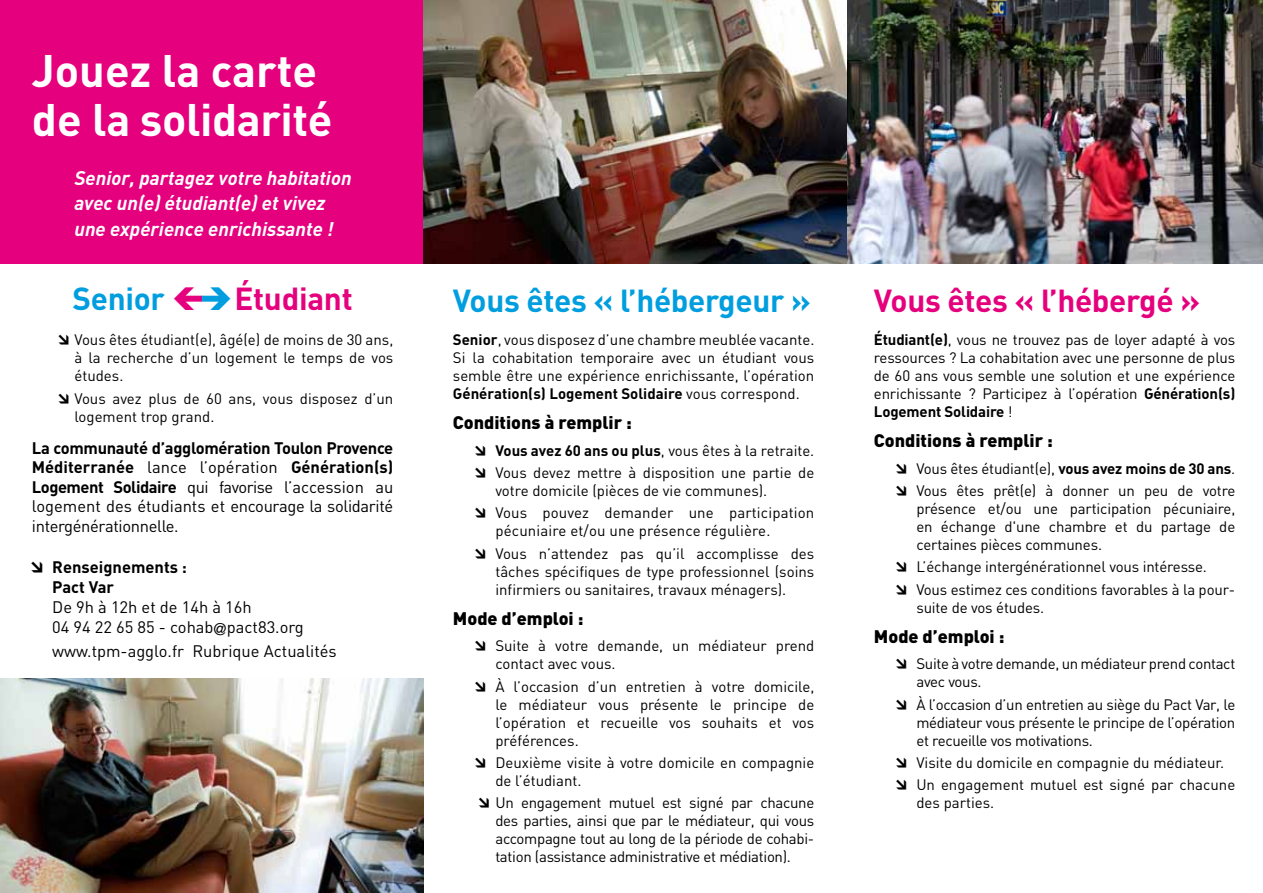
<style>
.page{position:relative;width:1263px;height:893px;background:#fff}
.page>*{position:absolute;margin:0;border:0;box-sizing:border-box;transform-origin:0 0}
.t1{font:700 45px/49.5px "DIN";letter-spacing:-.005em;color:#fff}
.t2{font:700 31.5px "DIN";letter-spacing:-.01em;color:#e5007d}
.t3{font:700 31.5px "DIN";letter-spacing:-.01em;color:#009edf}
.t4{font:italic 700 19.5px/25.5px "DIN";color:#fff}
.t5{font:900 18px "DIN";color:#000}
.t6{font:16.5px/19.5px "DIN";color:#000;text-align:justify}
.t7{font:700 16.5px/19.8px "DIN";color:#000}
.t8{font:15px/18px "DIN";color:#000;text-align:justify}
.t9{font:15px/18px "DIN";letter-spacing:-.02em;color:#000}
.s1{color:#009edf}
.s2{font-weight:700}
.s3{font-family:"Helvetica Neue"}
</style>
<div class="page">
<div style="left:0;top:0;width:423px;height:264px;background:#e5007d"></div>
<img style="left:846px;top:0;width:417px;height:264px">
<img style="left:423px;top:0;width:423px;height:264px">
<img style="left:0;top:678px;width:423px;height:215px">
<h1 class="t1" style="left:32px;top:46px;width:302px">Jouez la carte de la solidarité</h1>
<h3 class="t4" style="left:74px;top:165px;width:279px">Senior, partagez votre habitation avec un(e) étudiant(e) et vivez une expérience enrichissante !</h3>
<h2 class="t2" style="left:72px;top:280px;width:282px"><span class="s1">Senior</span> <span class="s1">➔</span>étudiant</h2>
<h2 class="t3" style="left:453px;top:282px;width:360px">Vous êtes « l’hébergeur »</h2>
<p class="t8" style="left:453px;top:331px;width:363px"><span class="s2">Senior</span>, vous disposez d’une chambre meublée vacante.<br>Si la cohabitation temporaire avec un étudiant vous semble être une expérience enrichissante, l’opération <span class="s2">Génération(s) Logement Solidaire</span> vous correspond.</p>
<p class="t5" style="left:453px;top:412px;width:181px">Conditions à remplir :</p>
<p class="t8" style="left:474px;top:442px;width:342px">→ <span class="s2">Vous avez 60 ans ou plus</span>, vous êtes à la retraite.</p>
<p class="t8" style="left:495px;top:464px;width:320px;text-indent:-21px">→ Vous devez mettre à disposition une partie de votre domicile (pièces de vie communes).</p>
<p class="t8" style="left:495px;top:504px;width:320px;text-indent:-21px">→ Vous pouvez demander une participation pécuniaire et/ou une présence régulière.</p>
<p class="t8" style="left:495px;top:544px;width:320px;text-indent:-21px">→ Vous n’attendez pas qu’il accomplisse des tâches spécifiques de type professionnel (soins infirmiers ou sanitaires, travaux ménagers).</p>
<p class="t5" style="left:453px;top:607px;width:132px">Mode d’emploi :</p>
<p class="t8" style="left:495px;top:637px;width:320px;text-indent:-21px">→ Suite à votre demande, un médiateur prend contact avec vous.</p>
<p class="t8" style="left:495px;top:677px;width:320px;text-indent:-21px">→ à l’occasion d’un entretien à votre domicile, le médiateur vous présente le principe de l’opération et recueille vos souhaits et vos préférences.</p>
<p class="t8" style="left:495px;top:753px;width:320px;text-indent:-21px">→ Deuxième visite à votre domicile en compagnie de l’étudiant.</p>
<p class="t8" style="left:495px;top:794px;width:320px;text-indent:-18px">→ Un engagement mutuel est signé par chacune des parties, ainsi que par le médiateur, qui vous accompagne tout au long de la période de cohabi&shy;tation (assistance administrative et médiation).</p>
<p class="t8" style="left:74px;top:331px;width:320px;text-indent:-17px">→ Vous êtes étudiant(e), âgé(e) de moins de 30 ans, à la recherche d’un logement le temps de vos études.</p>
<p class="t8" style="left:74px;top:389px;width:320px;text-indent:-17px">→ Vous avez plus de 60 ans, vous disposez d’un logement trop grand.</p>
<p class="t6" style="left:32px;top:438px;width:363px"><span class="s2">La communauté d’agglomération Toulon Provence Méditerranée</span> lance l’opération <span class="s2">Génération(s)<br>Logement Solidaire</span> qui favorise l’accession au logement des étudiants et encourage la solidarité intergénérationnelle.</p>
<p class="t7" style="left:52px;top:557px;width:136px;text-indent:-22px">→ Renseignements :<br>Pact Var</p>
<p class="t6" style="left:52px;top:597px;width:253px">De 9h à 12h et de 14h à 16h<br>04 94 22 65 85 - cohab<span class="s3">@</span>pact83.org</p>
<p class="t6" style="left:52px;top:642px;width:286px">www.tpm-agglo.fr Rubrique Actualités</p>
<h2 class="t2" style="left:874px;top:282px;width:328px">Vous êtes « l’hébergé »</h2>
<p class="t8" style="left:874px;top:331px;width:363px"><span class="s2">étudiant(e)</span>, vous ne trouvez pas de loyer adapté à vos ressources ? La cohabitation avec une personne de plus de 60 ans vous semble une solution et une expérience enrichissante ? Participez à l’opération <span class="s2">Génération(s)<br>Logement Solidaire</span> !</p>
<p class="t5" style="left:874px;top:430px;width:181px">Conditions à remplir :</p>
<p class="t8" style="left:895px;top:460px;width:342px">→ Vous êtes étudiant(e), <span class="s2">vous avez moins de 30 ans</span>.</p>
<p class="t8" style="left:916px;top:482px;width:320px;text-indent:-21px">→ Vous êtes prêt(e) à donner un peu de votre présence et/ou une participation pécuniaire, en échange d'une chambre et du partage de certaines pièces communes.</p>
<p class="t8" style="left:895px;top:558px;width:313px">→ L’échange intergénérationnel vous intéresse.</p>
<p class="t8" style="left:916px;top:580px;width:320px;text-indent:-21px">→ Vous estimez ces conditions favorables à la pour&shy;suite de vos études.</p>
<p class="t5" style="left:874px;top:625px;width:132px">Mode d’emploi :</p>
<p class="t9" style="left:916px;top:655px;width:320px;text-indent:-21px">→ Suite à votre demande, un médiateur prend contact avec vous.</p>
<p class="t8" style="left:916px;top:695px;width:320px;text-indent:-21px">→ à l’occasion d’un entretien au siège du Pact Var, le médiateur vous présente le principe de l’opération et recueille vos motivations.</p>
<p class="t8" style="left:895px;top:753px;width:331px">→ Visite du domicile en compagnie du médiateur.</p>
<p class="t8" style="left:916px;top:776px;width:320px;text-indent:-21px">→ Un engagement mutuel est signé par chacune des parties.</p>
</div>
